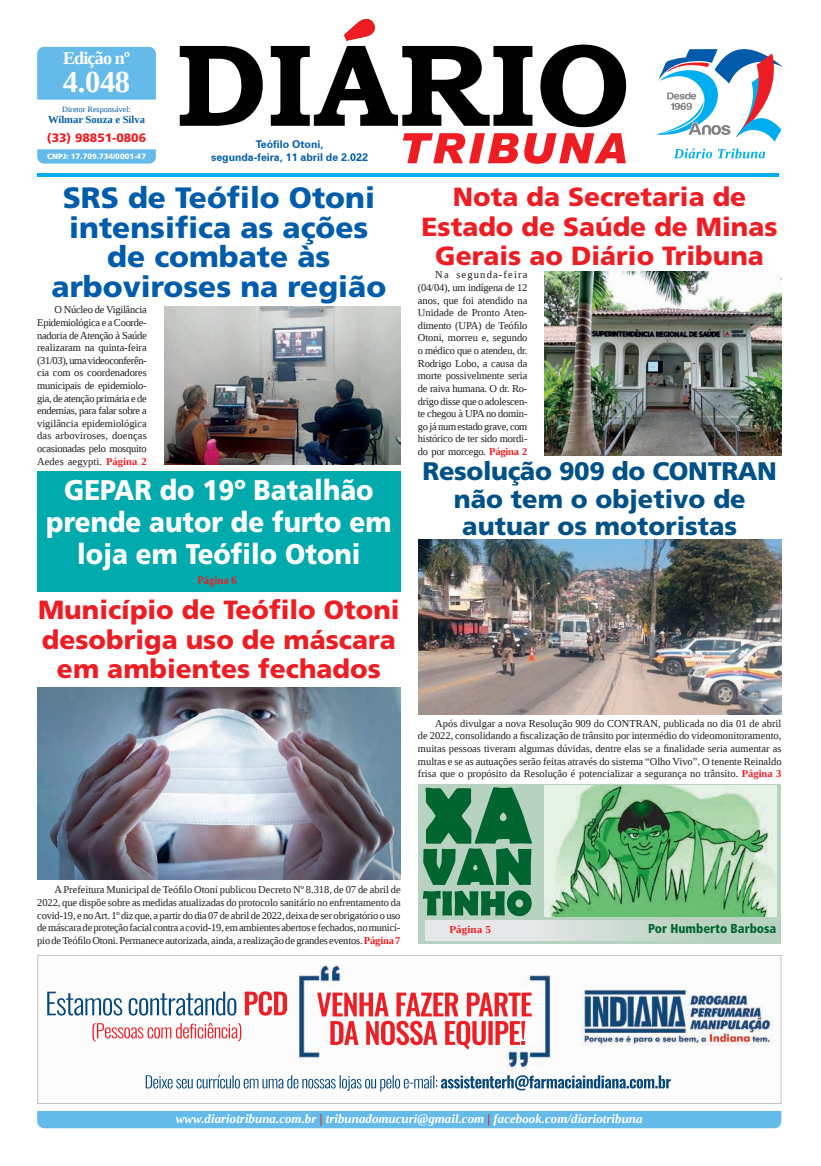
<style>
.page{position:relative;width:821px;height:1166px;background:#fff}
.page>*{position:absolute;margin:0;border:0;box-sizing:border-box;transform-origin:0 0}
.t1{font:700 30.45px "Liberation Serif";color:#fff}
.t2{font:900 29.49px/29.5px "Frutiger LT Std";color:#015dab;text-align:center}
.t3{font:900 28.44px/31.6px "Frutiger LT Std";color:#fff;text-align:center;scale:.91 1}
.t4{font:900 26.25px/29.8px "Frutiger LT Std";color:#ee1d23;text-align:center}
.t5{font:900 25.38px/27.6px "Frutiger LT Std";color:#005187;text-align:center}
.t6{font:700 18.03px "Liberation Serif";letter-spacing:-.045em;color:#fff}
.t7{font:italic 700 12.95px "Liberation Serif";color:#fff}
.t8{font:900 condensed 12.86px "Frutiger LT Std";color:#00652e}
.t9{font:900 12.16px "Frutiger LT Std";color:#ee1d23}
.t10{font:700 11.46px "Liberation Serif";letter-spacing:.005em;color:#ee1d23;scale:.91 1}
.t11{font:700 10.67px/12.6px "Zurich BT";color:#015dab;text-align:center}
.t12{font:700 10.67px "Liberation Serif";letter-spacing:.01em;color:#ee1d23}
.t13{font:700 10.59px "Liberation Serif";color:#015dab}
.t14{font:10.5px/12.6px "Liberation Serif";letter-spacing:-.02em;color:#231f20;text-align:justify}
.t15{font:8.14px "Liberation Serif";color:#015dab}
.t16{font:900 7.7px "Frutiger LT Std";color:#fff}
.s1{font-weight:700;color:#ee1d23}
.s2{color:#ee1d23}
</style>
<div class="page">
<hr style="left:37px;top:174px;width:742px;height:3px;background:#00aeef">
<svg style="left:180px;top:44px;width:446px;height:83px"></svg>
<svg style="left:344px;top:19px;width:31px;height:22px"></svg>
<div style="left:37px;top:47px;width:119px;height:53px;background:#64bae9"></div>
<svg style="left:37px;top:149px;width:119px;height:15px;background:#6ebeea"></svg>
<div style="left:37px;top:1111px;width:744px;height:17px;background:#64bae9"></div>
<svg style="left:403px;top:133px;width:223px;height:31px"></svg>
<div style="left:418px;top:784px;width:363px;height:159px;background:#b8d2c1"></div>
<div style="left:425px;top:920px;width:356px;height:20px;background:linear-gradient(to right,#f0ecf1,#b1cfba)"></div>
<svg style="left:423px;top:787px;width:109px;height:129px"></svg>
<img style="left:545px;top:785px;width:231px;height:131px">
<svg style="left:656px;top:49px;width:127px;height:93px"></svg>
<svg style="left:674px;top:148px;width:91px;height:10px"></svg>
<svg style="left:37px;top:955px;width:744px;height:149px"></svg>
<div style="left:37px;top:471px;width:364px;height:120px;background:#00aaad"></div>
<img style="left:545px;top:271px;width:236px;height:184px">
<img style="left:164px;top:306px;width:237px;height:159px">
<img style="left:37px;top:687px;width:364px;height:192px">
<img style="left:418px;top:539px;width:363px;height:175px">
<h3 class="t6" style="left:63px;top:45px;width:68px">Edição nº</h3>
<h1 class="t1" style="left:63px;top:61px;width:69px">4.048</h1>
<p class="t15" style="left:62px;top:104px;width:70px">Diretor Responsável:</p>
<p class="t13" style="left:48px;top:112px;width:99px">Wilmar Souza e Silva</p>
<p class="t9" style="left:47px;top:130px;width:101px">(33) 98851-0806</p>
<p class="t16" style="left:47px;top:151px;width:100px">CNPJ: 17.709.734/0001-47</p>
<p class="t11" style="left:211px;top:138px;width:158px">Teófilo Otoni,<br>segunda-feira, 11 abril de 2.022</p>
<h2 class="t2" style="left:52px;top:183px;width:336px">SRS de Teófilo Otoni intensifica as ações de combate às arboviroses na região</h2>
<p class="t14" style="left:37px;top:303px;width:111px;text-indent:17px">O Núcleo de Vigilância Epidemiológica e a Coorde&shy;nadoria de Atenção à Saúde realizaram na quinta-feira (31/03), uma videoconferên&shy;cia com os coordenadores municipais de epidemiolo&shy;gia, de atenção primária e de endemias, para falar sobre a vigilância epidemiológica das arboviroses, doenças ocasionadas pelo mosquito Aedes aegypti. <span class="s1">Página 2</span></p>
<h3 class="t3" style="left:46px;top:475px;width:381px">GEPAR do 19º Batalhão prende autor de furto em loja em Teófilo Otoni</h3>
<p class="t10" style="left:197px;top:572px;width:45px">Página 6</p>
<h3 class="t4" style="left:38px;top:595px;width:363px">Município de Teófilo Otoni desobriga uso de máscara em ambientes fechados</h3>
<h3 class="t4" style="left:422px;top:182px;width:358px">Nota da Secretaria de<br>Estado de Saúde de Minas<br>Gerais ao Diário Tribuna</h3>
<p class="t14" style="left:418px;top:269px;width:111px;text-indent:17px">Na segunda-feira (04/04), um indígena de 12 anos, que foi atendido na Unidade de Pronto Aten&shy;dimento (UPA) de Teófilo Otoni, morreu e, segundo o médico que o atendeu, dr.<br>Rodrigo Lobo, a causa da morte possivelmente seria de raiva humana. O dr. Ro&shy;drigo disse que o adolescen&shy;te chegou à UPA no domin&shy;go já num estado grave, com histórico de ter sido mordi&shy;do por morcego. <span class="s1">Página 2</span></p>
<h3 class="t5" style="left:422px;top:457px;width:356px">Resolução 909 do CONTRAN não tem o objetivo de autuar os motoristas</h3>
<p class="t14" style="left:418px;top:717px;width:365px;text-indent:17px">Após divulgar a nova Resolução 909 do CONTRAN, publicada no dia 01 de abril de 2022, consolidando a fiscalização de trânsito por intermédio do videomonitoramento, muitas pessoas tiveram algumas dúvidas, dentre elas se a finalidade seria aumentar as multas e se as autuações serão feitas através do sistema “Olho Vivo”. O tenente Reinaldo frisa que o propósito da Resolução é potencializar a segurança no trânsito. <span class="s1">Página 3</span></p>
<p class="t14" style="left:37px;top:883px;width:365px;text-indent:17px">A Prefeitura Municipal de Teófilo Otoni publicou Decreto Nº 8.318, de 07 de abril de 2022, que dispõe sobre as medidas atualizadas do protocolo sanitário no enfrentamento da covid-19, e no Art. 1º diz que, a partir do dia 07 de abril de 2022, deixa de ser obrigatório o uso de máscara de proteção facial contra a covid-19, em ambientes abertos e fechados, no municí&shy;pio de Teófilo Otoni. Permanece autorizada, ainda, a realização de grandes eventos. <span class="s1">Página 7</span></p>
<p class="t12" style="left:449px;top:922px;width:43px">Página 5</p>
<p class="t8" style="left:648px;top:921px;width:130px">Por Humberto Barbosa</p>
<p class="t7" style="left:176px;top:1110px;width:468px">www.diariotribuna.com.br <span class="s2">|</span> tribunadomucuri@gmail.com <span class="s2">|</span> facebook.com/diariotribuna</p>
</div>
